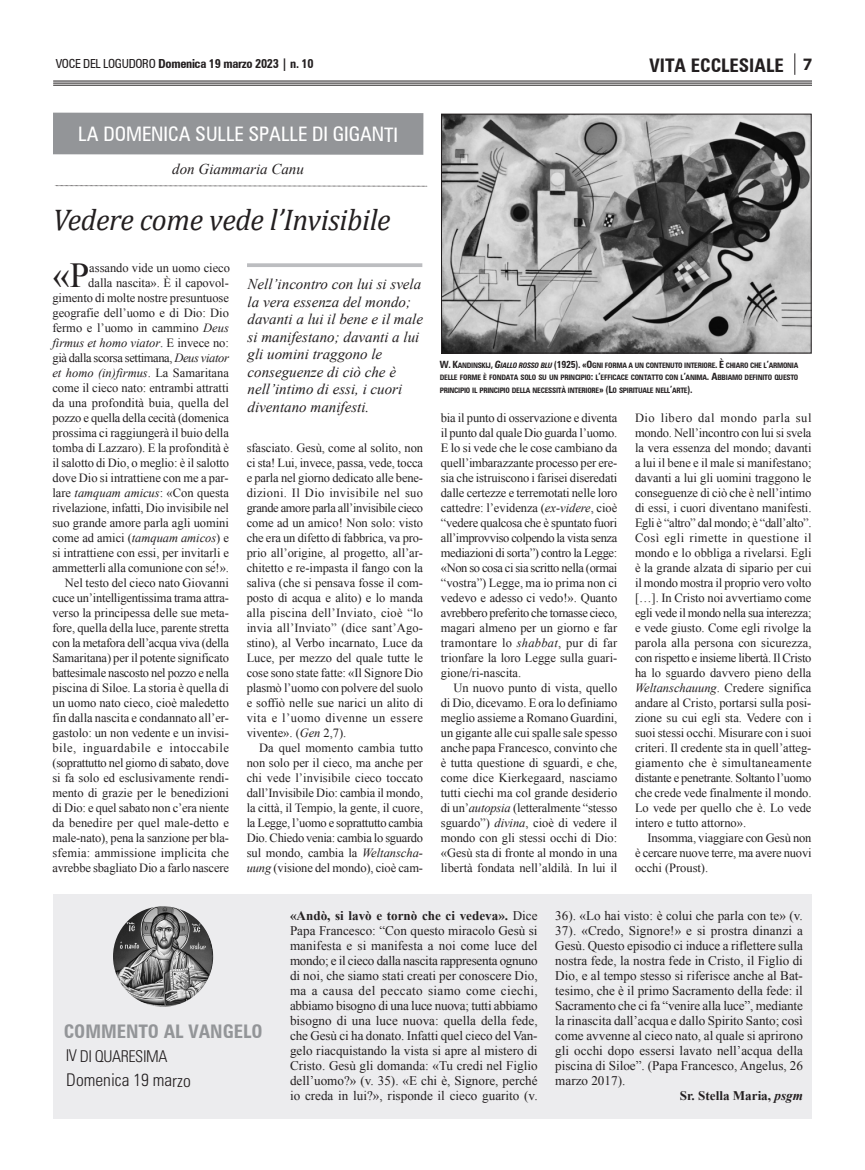
<style>
.page{position:relative;width:865px;height:1170px;background:#fff}
.page>*{position:absolute;margin:0;border:0;box-sizing:border-box;transform-origin:0 0}
.t1{font:35.12px "Times New Roman";color:#231f20}
.t2{font:italic 30px "Cambria";letter-spacing:-.01em;color:#231f20}
.t3{font:condensed 20px "Zurich BT";color:#fff}
.t4{font:700 condensed 18.75px "Zurich BT";color:#939598}
.t5{font:700 condensed 18.75px "Zurich BT";color:#231f20}
.t6{font:300 condensed 17.5px "Univers LT Std";color:#231f20}
.t7{font:700 17.5px "Myriad Pro";color:#231f20}
.t8{font:300 condensed 16.25px "Univers LT Std";letter-spacing:-.025em;color:#231f20}
.t9{font:italic 15px/17.5px "Times New Roman";color:#231f20}
.t10{font:13.12px/15px "Times New Roman";color:#231f20;text-align:justify}
.t11{font:700 13.12px "Times New Roman";color:#231f20}
.t12{font:12.5px/15px "Times New Roman";letter-spacing:-.005em;color:#231f20;text-align:justify}
.t13{font:700 condensed 12.5px "Zurich BT";letter-spacing:-.025em;color:#231f20}
.t14{font:700 condensed 7.5px/12.5px "Zurich BT";letter-spacing:-.035em;color:#231f20;text-align:justify}
.s1{font-weight:400}
.s2{font-style:italic}
.s3{font-size:10px}
.s4{font-style:italic;font-size:10px}
.s5{font-weight:700}
</style>
<div class="page">
<hr style="left:53px;top:81px;width:759px;height:1px;background:#231f20">
<hr style="left:53px;top:83px;width:759px;height:1px;background:#231f20">
<hr style="left:53px;top:85px;width:759px;height:1px;background:#231f20">
<svg style="left:794px;top:53px;width:1px;height:22px"></svg>
<div style="left:53px;top:113px;width:370px;height:42px;background:#939598"></div>
<svg style="left:55px;top:185px;width:372px;height:2px"></svg>
<img style="left:443px;top:116px;width:366px;height:235px">
<div style="left:441px;top:114px;width:370px;height:239px;border:1px solid #231f20"></div>
<div style="left:53px;top:893px;width:758px;height:225px;background:#ececee"></div>
<img style="left:113px;top:906px;width:100px;height:100px">
<svg style="left:247px;top:263px;width:175px;height:4px"></svg>
<p class="t13" style="left:56px;top:56px;width:259px"><span class="s1">VOCE DEL LOGUDORO</span> Domenica 19 marzo 2023 | n. 10</p>
<p class="t5" style="left:649px;top:54px;width:136px">VITA ECCLESIALE</p>
<p class="t7" style="left:803px;top:53px;width:11px">7</p>
<p class="t3" style="left:78px;top:122px;width:321px">LA DOMENICA SULLE SPALLE DI GIGANTI</p>
<p class="t9" style="left:172px;top:160px;width:133px">don Giammaria Canu</p>
<p class="t2" style="left:53px;top:201px;width:339px">Vedere come vede l’Invisibile</p>
<p class="t12" style="left:52px;top:260px;width:179px;text-align:right">assando vide un uomo cieco<br>dalla nascita». È il capovol&shy;gimento di molte nostre presuntuose geografie dell’uomo e di Dio: Dio fermo e l’uomo in cammino <span class="s2">Deus firmus et homo viator</span>. E invece no: già dalla scorsa settimana, <span class="s2">Deus viator et homo (in)firmus</span>. La Samaritana come il cieco nato: entrambi attratti da una profondità buia, quella del pozzo e quella della cecità (domenica prossima ci raggiungerà il buio della tomba di Lazzaro). E la profondità è il salotto di Dio, o meglio: è il salotto dove Dio si intrattiene con me a par&shy;lare <span class="s2">tamquam amicus</span>: «Con questa rivelazione, infatti, Dio invisibile nel suo grande amore parla agli uomini come ad amici (<span class="s2">tamquam amicos</span>) e si intrattiene con essi, per invitarli e ammetterli alla comunione con se!».</p>
<p class="t1" style="left:52px;top:256px;width:38px">«P</p>
<p class="t12" style="left:216px;top:560px;width:4px">́</p>
<p class="t12" style="left:52px;top:575px;width:178px;text-indent:12px">Nel testo del cieco nato Giovanni cuce un’intelligentissima trama attra&shy;verso la principessa delle sue meta&shy;fore, quella della luce, parente stretta con la metafora dell’acqua viva (della Samaritana) per il potente significato battesimale nascosto nel pozzo e nella piscina di Siloe. La storia è quella di un uomo nato cieco, cioè maledetto fin dalla nascita e condannato all’er&shy;gastolo: un non vedente e un invisi&shy;bile, inguardabile e intoccabile (soprattutto nel giorno di sabato, dove si fa solo ed esclusivamente rendi&shy;mento di grazie per le benedizioni di Dio: e quel sabato non c’era niente da benedire per quel male-detto e male-nato), pena la sanzione per bla&shy;sfemia: ammissione implicita che avrebbe sbagliato Dio a farlo nascere</p>
<p class="t9" style="left:248px;top:275px;width:177px">Nell’incontro con lui si svela la vera essenza del mondo; davanti a lui il bene e il male si manifestano; davanti a lui gli uomini traggono le conseguenze di ciò che è nell’intimo di essi, i cuori diventano manifesti.</p>
<p class="t12" style="left:247px;top:440px;width:178px">sfasciato. Gesù, come al solito, non ci sta! Lui, invece, passa, vede, tocca e parla nel giorno dedicato alle bene&shy;dizioni. Il Dio invisibile nel suo grande amore parla all’invisibile cieco come ad un amico! Non solo: visto che era un difetto di fabbrica, va pro&shy;prio all’origine, al progetto, all’ar&shy;chitetto e re-impasta il fango con la saliva (che si pensava fosse il com&shy;posto di acqua e alito) e lo manda alla piscina dell’Inviato, cioè “lo invia all’Inviato” (dice sant’Ago&shy;stino), al Verbo incarnato, Luce da Luce, per mezzo del quale tutte le cose sono state fatte: «Il Signore Dio plasmò l’uomo con polvere del suolo e soffiò nelle sue narici un alito di vita e l’uomo divenne un essere vivente». (<span class="s2">Gen</span> 2,7).</p>
<p class="t12" style="left:247px;top:740px;width:178px;text-indent:12px">Da quel momento cambia tutto non solo per il cieco, ma anche per chi vede l’invisibile cieco toccato dall’Invisibile Dio: cambia il mondo, la città, il Tempio, la gente, il cuore, la Legge, l’uomo e soprattutto cambia Dio. Chiedo venia: cambia lo sguardo sul mondo, cambia la <span class="s2">Weltanscha&shy;uung</span> (visione del mondo), cioè cam-</p>
<p class="t14" style="left:440px;top:359px;width:360px"><span class="s3">W. K</span>ANDINSKIJ<span class="s3">,</span> <span class="s4">G</span><span class="s2">IALLO ROSSO BLU</span> <span class="s3">(1925). «O</span>GNI FORMA A UN CONTENUTO INTERIORE<span class="s3">. È</span> CHIARO CHE L<span class="s3">’</span>ARMONIA DELLE FORME È FONDATA SOLO SU UN PRINCIPIO<span class="s3">:</span> L<span class="s3">’</span>EFFICACE CONTATTO CON L<span class="s3">’</span>ANIMA<span class="s3">. A</span>BBIAMO DEFINITO QUESTO PRINCIPIO IL PRINCIPIO DELLA NECESSITÀ INTERIORE<span class="s3">» (L</span>O SPIRITUALE NELL<span class="s3">’</span>ARTE<span class="s3">).</span></p>
<p class="t12" style="left:441px;top:410px;width:178px">bia il punto di osservazione e diventa il punto dal quale Dio guarda l’uomo.<br>E lo si vede che le cose cambiano da quell’imbarazzante processo per ere&shy;sia che istruiscono i farisei diseredati dalle certezze e terremotati nelle loro cattedre: l’evidenza (<span class="s2">ex-videre</span>, cioè “vedere qualcosa che è spuntato fuori all’improvviso colpendo la vista senza mediazioni di sorta”) contro la Legge: «Non so cosa ci sia scritto nella (ormai “vostra”) Legge, ma io prima non ci vedevo e adesso ci vedo!». Quanto avrebbero preferito che tornasse cieco, magari almeno per un giorno e far tramontare lo <span class="s2">shabbat</span>, pur di far trionfare la loro Legge sulla guari&shy;gione/ri-nascita.</p>
<p class="t12" style="left:441px;top:680px;width:178px;text-indent:12px">Un nuovo punto di vista, quello di Dio, dicevamo. E ora lo definiamo meglio assieme a Romano Guardini, un gigante alle cui spalle sale spesso anche papa Francesco, convinto che è tutta questione di sguardi, e che, come dice Kierkegaard, nasciamo tutti ciechi ma col grande desiderio di un’<span class="s2">autopsia</span> (letteralmente “stesso sguardo”) <span class="s2">divina</span>, cioè di vedere il mondo con gli stessi occhi di Dio: «Gesù sta di fronte al mondo in una libertà fondata nell’aldilà. In lui il</p>
<p class="t12" style="left:635px;top:410px;width:178px">Dio libero dal mondo parla sul mondo. Nell’incontro con lui si svela la vera essenza del mondo; davanti a lui il bene e il male si manifestano; davanti a lui gli uomini traggono le conseguenze di ciò che è nell’intimo di essi, i cuori diventano manifesti.<br>Egli è “altro” dal mondo; è “dall’alto”.<br>Così egli rimette in questione il mondo e lo obbliga a rivelarsi. Egli è la grande alzata di sipario per cui il mondo mostra il proprio vero volto […]. In Cristo noi avvertiamo come egli vede il mondo nella sua interezza; e vede giusto. Come egli rivolge la parola alla persona con sicurezza, con rispetto e insieme libertà. Il Cristo ha lo sguardo davvero pieno della <span class="s2">Weltanschauung</span>. Credere significa andare al Cristo, portarsi sulla posi&shy;zione su cui egli sta. Vedere con i suoi stessi occhi. Misurare con i suoi criteri. Il credente sta in quell’atteg&shy;giamento che è simultaneamente distante e penetrante. Soltanto l’uomo che crede vede finalmente il mondo.<br>Lo vede per quello che è. Lo vede intero e tutto attorno».</p>
<p class="t12" style="left:635px;top:830px;width:178px;text-indent:12px">Insomma, viaggiare con Gesù non è cercare nuove terre, ma avere nuovi occhi (Proust).</p>
<p class="t4" style="left:64px;top:1020px;width:200px">COMMENTO AL VANGELO</p>
<p class="t8" style="left:66px;top:1046px;width:103px">IV DI QUARESIMA</p>
<p class="t6" style="left:66px;top:1070px;width:126px">Domenica 19 marzo</p>
<p class="t10" style="left:290px;top:907px;width:249px"><span class="s5">«Andò, si lavò e tornò che ci vedeva».</span> Dice Papa Francesco: “Con questo miracolo Gesù si manifesta e si manifesta a noi come luce del mondo; e il cieco dalla nascita rappresenta ognuno di noi, che siamo stati creati per conoscere Dio, ma a causa del peccato siamo come ciechi, abbiamo bisogno di una luce nuova; tutti abbiamo bisogno di una luce nuova: quella della fede, che Gesù ci ha donato. Infatti quel cieco del Van&shy;gelo riacquistando la vista si apre al mistero di Cristo. Gesù gli domanda: «Tu credi nel Figlio dell’uomo?» (v. 35). «E chi è, Signore, perché io creda in lui?», risponde il cieco guarito (v.</p>
<p class="t10" style="left:555px;top:907px;width:249px">36). «Lo hai visto: è colui che parla con te» (v.<br>37). «Credo, Signore!» e si prostra dinanzi a Gesù. Questo episodio ci induce a riflettere sulla nostra fede, la nostra fede in Cristo, il Figlio di Dio, e al tempo stesso si riferisce anche al Bat&shy;tesimo, che è il primo Sacramento della fede: il Sacramento che ci fa “venire alla luce”, mediante la rinascita dall’acqua e dallo Spirito Santo; così come avvenne al cieco nato, al quale si aprirono gli occhi dopo essersi lavato nell’acqua della piscina di Siloe”. (Papa Francesco, Angelus, 26 marzo 2017).</p>
<p class="t11" style="left:679px;top:1088px;width:125px">Sr. Stella Maria, <span class="s2">psgm</span></p>
</div>
